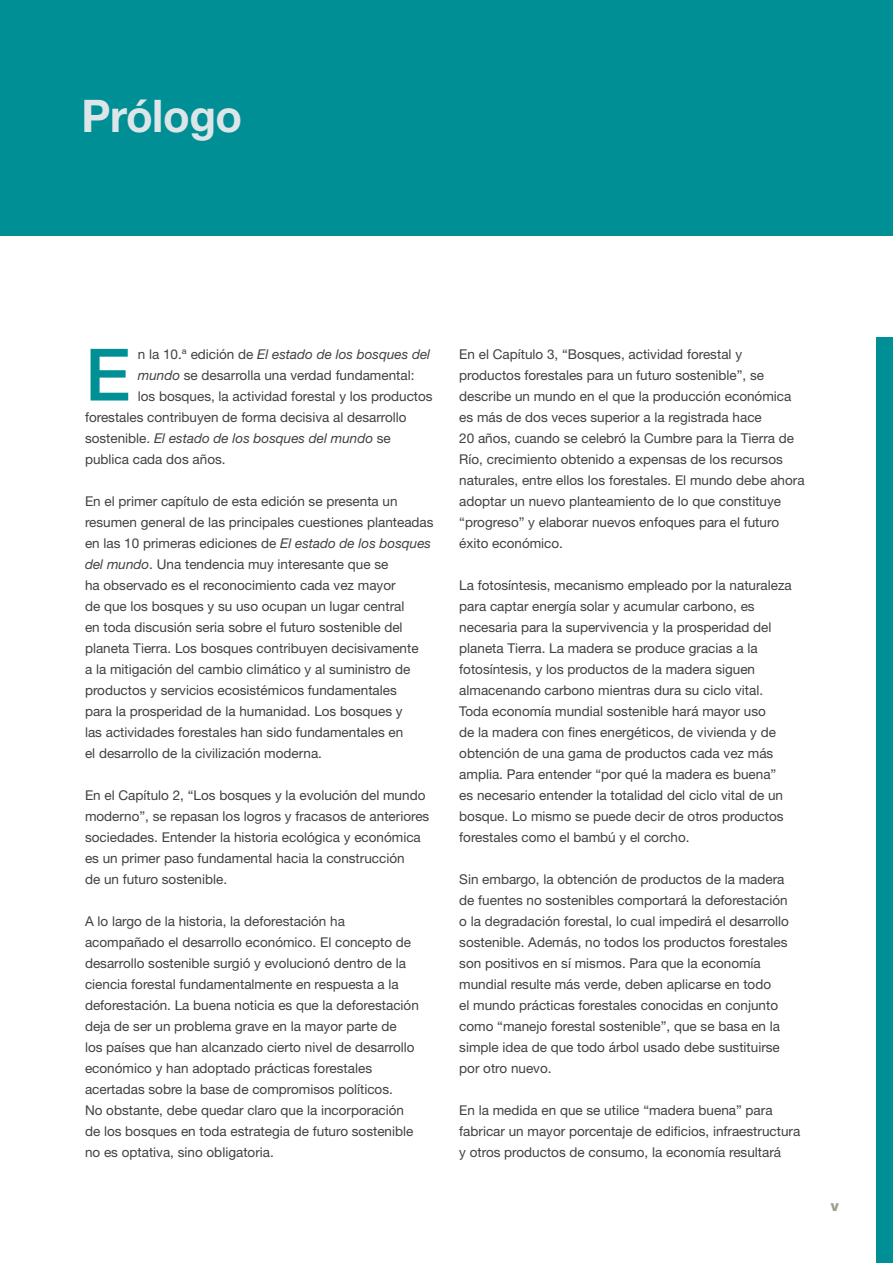
<style>
.page{position:relative;width:893px;height:1263px;background:#fff}
.page>*{position:absolute;margin:0;border:0;box-sizing:border-box;transform-origin:0 0}
.t1{font:500 72.3px "Helvetica Neue LT Std";color:#008f95}
.t2{font:700 45px "Helvetica Neue LT Std";letter-spacing:-.01em;color:#dce6e8}
.t3{font:800 15px "Helvetica Neue LT Std";color:#9c9d8c}
.t4{font:13.5px/21px "Helvetica Neue LT Std";color:#414042}
.t5{font:italic 13.5px "Helvetica Neue LT Std";color:#414042}
.s1{font-style:normal}
.s2{font-style:italic}
</style>
<div class="page">
<div style="left:876px;top:337px;width:17px;height:926px;background:#008f95"></div>
<div style="left:0;top:0;width:893px;height:235px;background:#008f95"></div>
<h2 class="t2" style="left:82px;top:88px;width:162px">Prólogo</h2>
<h1 class="t1" style="left:85px;top:332px;width:47px">E</h1>
<p class="t5" style="left:138px;top:346px;width:294px"><span class="s1">n la 10.ª edición de</span> El estado de los bosques del</p>
<p class="t4" style="left:138px;top:364px;width:278px"><span class="s2">mundo</span> se desarrolla una verdad fundamental:</p>
<p class="t4" style="left:138px;top:385px;width:296px">los bosques, la actividad forestal y los productos</p>
<p class="t4" style="left:85px;top:406px;width:323px">forestales contribuyen de forma decisiva al desarrollo</p>
<p class="t5" style="left:85px;top:430px;width:307px"><span class="s1">sostenible.</span> El estado de los bosques del mundo <span class="s1">se</span></p>
<p class="t4" style="left:85px;top:448px;width:142px">publica cada dos años.</p>
<p class="t4" style="left:85px;top:490px;width:350px">En el primer capítulo de esta edición se presenta un resumen general de las principales cuestiones planteadas en las 10 primeras ediciones de <span class="s2">El estado de los bosques del mundo</span>. Una tendencia muy interesante que se<br>ha observado es el reconocimiento cada vez mayor<br>de que los bosques y su uso ocupan un lugar central<br>en toda discusión seria sobre el futuro sostenible del planeta Tierra. Los bosques contribuyen decisivamente<br>a la mitigación del cambio climático y al suministro de productos y servicios ecosistémicos fundamentales<br>para la prosperidad de la humanidad. Los bosques y<br>las actividades forestales han sido fundamentales en<br>el desarrollo de la civilización moderna.</p>
<p class="t4" style="left:85px;top:784px;width:346px">En el Capítulo 2, “Los bosques y la evolución del mundo moderno”, se repasan los logros y fracasos de anteriores sociedades. Entender la historia ecológica y económica es un primer paso fundamental hacia la construcción<br>de un futuro sostenible.</p>
<p class="t4" style="left:85px;top:910px;width:335px">A lo largo de la historia, la deforestación ha acompañado el desarrollo económico. El concepto de desarrollo sostenible surgió y evolucionó dentro de la ciencia forestal fundamentalmente en respuesta a la deforestación. La buena noticia es que la deforestación deja de ser un problema grave en la mayor parte de<br>los países que han alcanzado cierto nivel de desarrollo económico y han adoptado prácticas forestales acertadas sobre la base de compromisos políticos.<br>No obstante, debe quedar claro que la incorporación de los bosques en toda estrategia de futuro sostenible no es optativa, sino obligatoria.</p>
<p class="t4" style="left:459px;top:343px;width:347px">En el Capítulo 3, “Bosques, actividad forestal y productos forestales para un futuro sostenible”, se describe un mundo en el que la producción económica es más de dos veces superior a la registrada hace<br>20 años, cuando se celebró la Cumbre para la Tierra de Río, crecimiento obtenido a expensas de los recursos naturales, entre ellos los forestales. El mundo debe ahora adoptar un nuevo planteamiento de lo que constituye “progreso” y elaborar nuevos enfoques para el futuro éxito económico.</p>
<p class="t4" style="left:459px;top:574px;width:334px">La fotosíntesis, mecanismo empleado por la naturaleza para captar energía solar y acumular carbono, es necesaria para la supervivencia y la prosperidad del planeta Tierra. La madera se produce gracias a la fotosíntesis, y los productos de la madera siguen almacenando carbono mientras dura su ciclo vital.<br>Toda economía mundial sostenible hará mayor uso<br>de la madera con fines energéticos, de vivienda y de obtención de una gama de productos cada vez más amplia. Para entender “por qué la madera es buena” es necesario entender la totalidad del ciclo vital de un bosque. Lo mismo se puede decir de otros productos forestales como el bambú y el corcho.</p>
<p class="t4" style="left:459px;top:868px;width:331px">Sin embargo, la obtención de productos de la madera de fuentes no sostenibles comportará la deforestación o la degradación forestal, lo cual impedirá el desarrollo sostenible. Además, no todos los productos forestales son positivos en sí mismos. Para que la economía mundial resulte más verde, deben aplicarse en todo<br>el mundo prácticas forestales conocidas en conjunto como “manejo forestal sostenible”, que se basa en la simple idea de que todo árbol usado debe sustituirse por otro nuevo.</p>
<p class="t4" style="left:459px;top:1099px;width:343px">En la medida en que se utilice “madera buena” para fabricar un mayor porcentaje de edificios, infraestructura y otros productos de consumo, la economía resultará</p>
<p class="t3" style="left:831px;top:1197px;width:10px">v</p>
</div>
